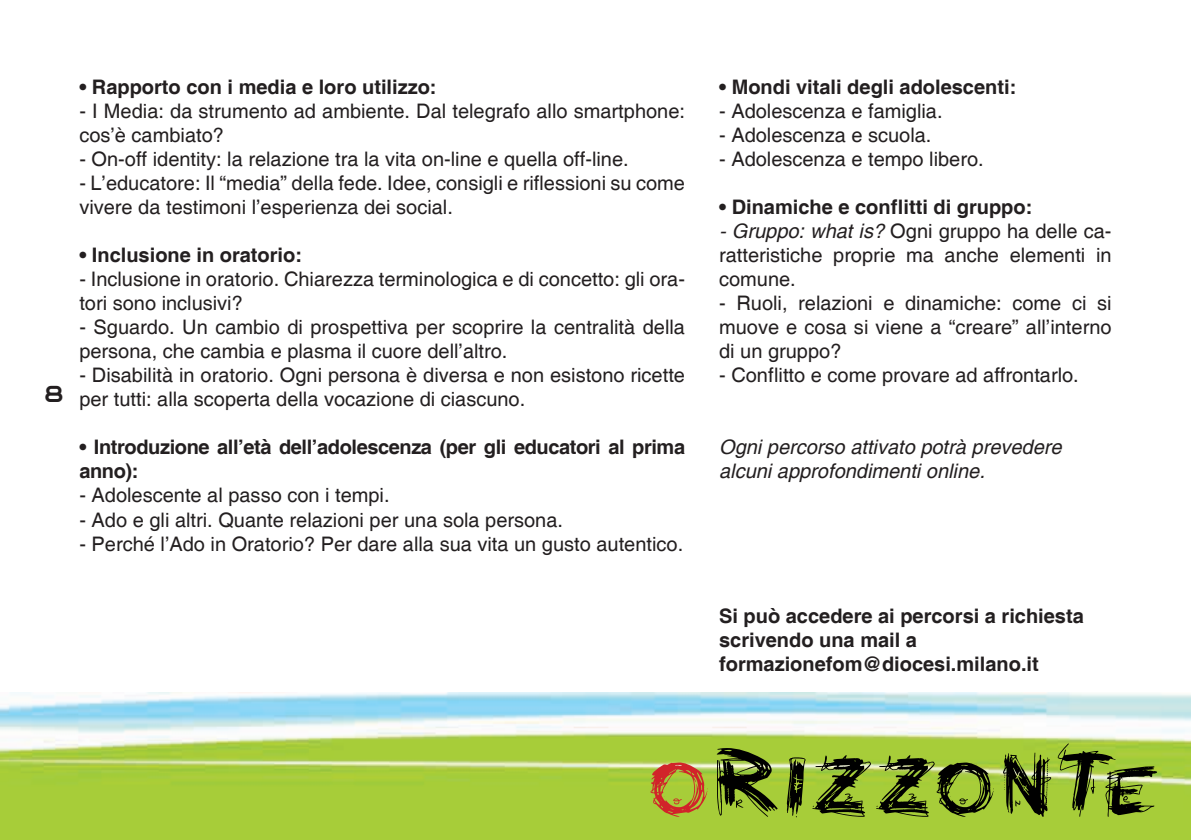
<style>
.page{position:relative;width:1191px;height:840px;background:#fff}
.page>*{position:absolute;margin:0;border:0;box-sizing:border-box;transform-origin:0 0}
.t1{font:120px "Minus";color:#000}
.t2{font:24px "Mobyregular";color:#231f20}
.t3{font:20px/24px "Helvetica";color:#231f20}
.t4{font:700 20px/24px "Helvetica";color:#231f20}
.t5{font:700 20px/24px "Helvetica";letter-spacing:-.02em;color:#231f20}
.t6{font:italic 20px/24px "Helvetica";color:#231f20}
.s1{font-style:italic}
.s2{color:#d1232a}
</style>
<div class="page">
<img style="left:0;top:692px;width:1191px;height:147px">
<p class="t2" style="left:43px;top:378px;width:24px">8</p>
<p class="t4" style="left:79px;top:76px;width:359px">• Rapporto con i media e loro utilizzo:</p>
<p class="t3" style="left:79px;top:100px;width:607px">- I Media: da strumento ad ambiente. Dal telegrafo allo smartphone: cos’è cambiato?</p>
<p class="t3" style="left:79px;top:148px;width:551px">- On-off identity: la relazione tra la vita on-line e quella off-line.</p>
<p class="t3" style="left:79px;top:172px;width:607px">- L’educatore: Il “media” della fede. Idee, consigli e riflessioni su come vivere da testimoni l’esperienza dei social.</p>
<p class="t4" style="left:79px;top:244px;width:224px">• Inclusione in oratorio:</p>
<p class="t3" style="left:79px;top:268px;width:607px">- Inclusione in oratorio. Chiarezza terminologica e di concetto: gli ora&shy;tori sono inclusivi?</p>
<p class="t3" style="left:79px;top:316px;width:607px">- Sguardo. Un cambio di prospettiva per scoprire la centralità della persona, che cambia e plasma il cuore dell’altro.</p>
<p class="t3" style="left:79px;top:364px;width:607px">- Disabilità in oratorio. Ogni persona è diversa e non esistono ricette per tutti: alla scoperta della vocazione di ciascuno.</p>
<p class="t5" style="left:79px;top:436px;width:607px">• Introduzione all’età dell’adolescenza (per gli educatori al prima anno):</p>
<p class="t3" style="left:79px;top:484px;width:312px">- Adolescente al passo con i tempi.</p>
<p class="t3" style="left:79px;top:508px;width:485px">- Ado e gli altri. Quante relazioni per una sola persona.</p>
<p class="t3" style="left:79px;top:532px;width:605px">- Perché l’Ado in Oratorio? Per dare alla sua vita un gusto autentico.</p>
<p class="t4" style="left:719px;top:76px;width:299px">• Mondi vitali degli adolescenti:</p>
<p class="t3" style="left:719px;top:100px;width:225px">- Adolescenza e famiglia.</p>
<p class="t3" style="left:719px;top:124px;width:214px">- Adolescenza e scuola.</p>
<p class="t3" style="left:719px;top:148px;width:266px">- Adolescenza e tempo libero.</p>
<p class="t4" style="left:719px;top:196px;width:315px">• Dinamiche e conflitti di gruppo:</p>
<p class="t3" style="left:719px;top:220px;width:394px;text-align:justify"><span class="s1">- Gruppo: what is?</span> Ogni gruppo ha delle ca&shy;ratteristiche proprie ma anche elementi in comune.</p>
<p class="t3" style="left:719px;top:292px;width:394px;text-align:justify">- Ruoli, relazioni e dinamiche: come ci si muove e cosa si viene a “creare” all’interno di un gruppo?</p>
<p class="t3" style="left:719px;top:364px;width:361px">- Conflitto e come provare ad affrontarlo.</p>
<p class="t6" style="left:719px;top:436px;width:344px">Ogni percorso attivato potrà prevedere alcuni approfondimenti online.</p>
<p class="t4" style="left:719px;top:604px;width:366px">Si può accedere ai percorsi a richiesta scrivendo una mail a formazionefom@diocesi.milano.it</p>
<h1 class="t1" style="left:650px;top:707px;width:512px"><span class="s2">O</span>RIZZONTE</h1>
</div>
